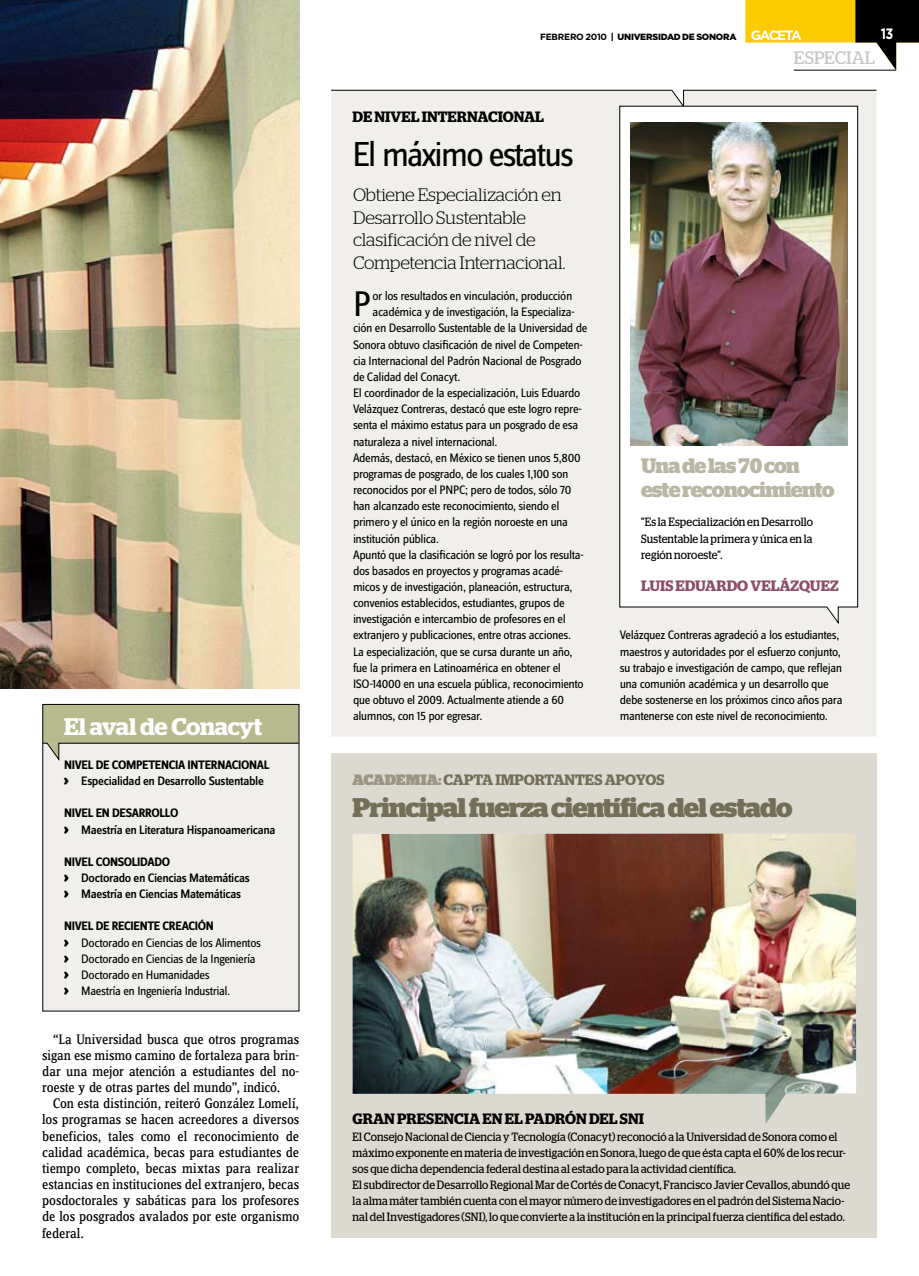
<style>
.page{position:relative;width:919px;height:1276px;background:#fff}
.page>*{position:absolute;margin:0;border:0;box-sizing:border-box;transform-origin:0 0}
.t1{font:36.9px "Zine Sans Dis";color:#000}
.t2{font:36px "Zine Sans Dis";letter-spacing:-.06em;color:#000}
.t3{font:700 27px "Stag";letter-spacing:-.03em;color:#726f56}
.t4{font:600 24px "Stag";color:#fff}
.t5{font:700 21px/24px "Stag";letter-spacing:-.035em;color:#b9b7a3}
.t6{font:300 18px/22.5px "Stag";letter-spacing:-.015em;color:#000}
.t7{font:18px "Stag";color:#c5c6c8}
.t8{font:600 15px "Stag";color:#000}
.t9{font:600 15px "Stag";color:#726f56}
.t10{font:600 15px "Stag";color:#8d4d68}
.t11{font:700 15px "Gotham";color:#fff;scale:.85 1}
.t12{font:14.25px/16.2px "Zine Serif Dis";letter-spacing:-.01em;color:#000;text-align:justify}
.t13{font:700 13.5px "Gotham";letter-spacing:-.115em;color:#fff}
.t14{font:12.75px/16.2px "Zine Sans Dis";letter-spacing:-.035em;color:#000}
.t15{font:500 12.75px/16.2px "Zine Sans Dis";letter-spacing:-.03em;color:#000}
.t16{font:700 12.75px "Zine Sans Dis";letter-spacing:-.025em;color:#000}
.t17{font:12px/16.2px "Stag";letter-spacing:.01em;color:#000;text-align:justify;scale:.9 1}
.t18{font:700 9px "Gotham";letter-spacing:-.03em;color:#000}
.t19{font:900 9px "Gotham";color:#000}
.s1{font-weight:700}
.s2{font-family:"Stag";font-weight:900;font-size:15px}
.s3{font-weight:900}
.s4{font-weight:900;color:#9a9481}
</style>
<div class="page">
<img style="left:0;top:0;width:299px;height:688px">
<div style="left:331px;top:108px;width:545px;height:628px;background:#f1efeb"></div>
<svg style="left:331px;top:90px;width:545px;height:18px;background:#e3e2de"></svg>
<div style="left:43px;top:704px;width:256px;height:307px;background:#f1efeb"></div>
<div style="left:43px;top:704px;width:256px;height:39px;background:#b7ba8c"></div>
<hr style="left:64px;top:743px;width:235px;height:1px;background:#000">
<svg style="left:42px;top:743px;width:23px;height:18px"></svg>
<svg style="left:745px;top:0;width:173px;height:70px"></svg>
<hr style="left:793px;top:70px;width:103px;height:1px;background:#000">
<svg style="left:619px;top:106px;width:239px;height:518px"></svg>
<img style="left:630px;top:122px;width:217px;height:323px">
<div style="left:331px;top:753px;width:545px;height:484px;background:#dcdad0"></div>
<img style="left:352px;top:833px;width:504px;height:291px">
<h3 class="t4" style="left:64px;top:712px;width:199px">EL AVAL DE CONACYT</h3>
<p class="t16" style="left:64px;top:758px;width:14px">NIVEL</p>
<p class="t16" style="left:96px;top:758px;width:38px">DE COMPETENCIA</p>
<p class="t16" style="left:187px;top:758px;width:11px">INTERNACI</p>
<p class="t15" style="left:64px;top:757px;width:201px;text-indent:177px"><span class="s1">ONAL<br></span><span class="s2">›</span> Especialidad en Desarrollo Sustentable</p>
<p class="t16" style="left:64px;top:806px;width:14px">NIVEL</p>
<p class="t16" style="left:96px;top:806px;width:32px">EN DESARR</p>
<p class="t15" style="left:64px;top:805px;width:213px;text-indent:87px"><span class="s1">OLLO<br></span><span class="s2">›</span> Maestría en Literatura Hispanoamericana</p>
<p class="t16" style="left:64px;top:855px;width:14px">NIVEL</p>
<p class="t16" style="left:96px;top:855px;width:43px">CONSOLIDAD</p>
<p class="t15" style="left:64px;top:854px;width:187px;text-indent:97px"><span class="s1">O<br></span><span class="s2">›</span> Doctorado en Ciencias Matemáticas <span class="s2">›</span> Maestría en Ciencias Matemáticas</p>
<p class="t16" style="left:64px;top:919px;width:14px">NIVEL</p>
<p class="t16" style="left:96px;top:919px;width:23px">DE RECIENTE</p>
<p class="t16" style="left:162px;top:919px;width:7px">CREACI</p>
<p class="t14" style="left:64px;top:918px;width:198px;text-indent:133px"><span class="s1">ÓN<br></span><span class="s2">›</span> Doctorado en Ciencias de los Alimentos <span class="s2">›</span> Doctorado en Ciencias de la I ngeniería <span class="s2">›</span> Doctorado en Humanidades<br><span class="s2">›</span> Maestría en I ngeniería I ndustrial.</p>
<p class="t12" style="left:42px;top:1031px;width:258px;text-indent:11px">“La Universidad busca que otros programas sigan ese mismo camino de fortaleza para brin&shy;dar una mejor atención a estudiantes del no&shy;roeste y de otras partes del mundo”, indicó.</p>
<p class="t12" style="left:42px;top:1096px;width:258px;text-indent:11px">Con esta distinción, reiteró González Lomelí, los programas se hacen acreedores a diversos beneficios, tales como el reconocimiento de calidad académica, becas para estudiantes de tiempo completo, becas mixtas para realizar estancias en instituciones del extranjero, becas posdoctorales y sabáticas para los profesores de los posgrados avalados por este organismo federal.</p>
<p class="t18" style="left:540px;top:31px;width:85px">FEBRERO 2010 <span class="s3">| UNIVER</span></p>
<p class="t19" style="left:652px;top:30px;width:13px">SIDAD</p>
<p class="t19" style="left:682px;top:30px;width:28px">DE SONORA</p>
<p class="t13" style="left:750px;top:27px;width:52px">GACETA</p>
<p class="t11" style="left:880px;top:25px;width:17px">13</p>
<p class="t8" style="left:352px;top:108px;width:193px">DE NIVEL INTERNACIONAL</p>
<h2 class="t2" style="left:352px;top:137px;width:223px">El máximo estatus</h2>
<h3 class="t6" style="left:353px;top:184px;width:214px">Obtiene Especialización en<br>Desarrollo Sustentable clasificación de nivel de<br>Competencia Internacional.</h3>
<h1 class="t1" style="left:353px;top:287px;width:20px">P</h1>
<p class="t14" style="left:372px;top:288px;width:201px">or los resultados en vinculación, producción</p>
<p class="t14" style="left:372px;top:304px;width:203px">académica y de investigación, la Especializa-</p>
<p class="t14" style="left:353px;top:321px;width:236px">ción en Desarrollo Sustentable de la Universidad de</p>
<p class="t14" style="left:353px;top:337px;width:231px">Sonora obtuvo clasificación de nivel de Competen-</p>
<p class="t14" style="left:353px;top:353px;width:230px">cia I nternacional del Padrón Nacional de Posgrado</p>
<p class="t14" style="left:353px;top:369px;width:109px">de Calidad del Conacyt.</p>
<p class="t14" style="left:353px;top:385px;width:229px">El coordinador de la especialización, Luis Eduardo</p>
<p class="t14" style="left:353px;top:401px;width:230px">Velázquez Contreras, destacó que este logro repre-</p>
<p class="t14" style="left:353px;top:418px;width:227px">senta el máximo estatus para un posgrado de esa</p>
<p class="t14" style="left:353px;top:434px;width:146px">naturaleza a nivel internacional.</p>
<p class="t14" style="left:353px;top:450px;width:229px">Además, destacó, en México se tienen unos 5,800</p>
<p class="t14" style="left:353px;top:466px;width:217px">programas de posgrado, de los cuales 1,100 son</p>
<p class="t14" style="left:353px;top:482px;width:220px">reconocidos por el PNPC; pero de todos, sólo 70</p>
<p class="t14" style="left:353px;top:498px;width:208px">han alcanzado este reconocimiento, siendo el</p>
<p class="t14" style="left:353px;top:514px;width:217px">primero y el único en la región noroeste en una</p>
<p class="t14" style="left:353px;top:531px;width:88px">institución pública.</p>
<p class="t14" style="left:353px;top:547px;width:232px">Apuntó que la clasificación se logró por los resulta-</p>
<p class="t14" style="left:353px;top:563px;width:212px">dos basados en proyectos y programas acadé-</p>
<p class="t14" style="left:353px;top:579px;width:221px">micos y de investigación, planeación, estructura,</p>
<p class="t14" style="left:353px;top:595px;width:213px">convenios establecidos, estudiantes, grupos de</p>
<p class="t14" style="left:353px;top:611px;width:214px">investigación e intercambio de profesores en el</p>
<p class="t14" style="left:353px;top:628px;width:219px">extranjero y publicaciones, entre otras acciones.</p>
<p class="t14" style="left:353px;top:644px;width:221px">La especialización, que se cursa durante un año,</p>
<p class="t14" style="left:353px;top:660px;width:209px">fue la primera en Latinoamérica en obtener el</p>
<p class="t14" style="left:353px;top:676px;width:232px">ISO-14000 en una escuela pública, reconocimiento</p>
<p class="t14" style="left:353px;top:692px;width:212px">que obtuvo el 2009. Actualmente atiende a 60</p>
<p class="t14" style="left:353px;top:708px;width:131px">alumnos, con 15 por egresar.</p>
<h3 class="t7" style="left:794px;top:47px;width:22px">Especial</h3>
<h3 class="t5" style="left:641px;top:454px;width:195px">Una de las 70 con este reconocimiento</h3>
<p class="t17" style="left:641px;top:514px;width:192px">"Es la Especialización en Desarrollo Sustentable la primera y única en la región noroeste".</p>
<p class="t10" style="left:641px;top:577px;width:199px">LUISEDUARDO VELÁZQUEZ</p>
<p class="t14" style="left:619px;top:628px;width:224px">Velázquez Contreras agradeció a los estudiantes, maestros y autoridades por el esfuerzo conjunto, su trabajo e investigación de campo, que reflejan una comunión académica y un desarrollo que debe sostenerse en los próximos cinco años para mantenerse con este nivel de reconocimiento.</p>
<p class="t9" style="left:352px;top:771px;width:313px"><span class="s4">ACADEMIA:</span> CAPTA IMPORTANTES APOYOS</p>
<h3 class="t3" style="left:352px;top:792px;width:442px">Principal fuerza científica del estado</h3>
<p class="t8" style="left:352px;top:1110px;width:55px">GRAN PRE</p>
<p class="t8" style="left:426px;top:1110px;width:203px">SENCIA EN EL PADRÓN DEL SNI</p>
<p class="t17" style="left:352px;top:1128px;width:554px;text-align:left">El Consejo Nacional de Ciencia y Tecnología (Conacyt) reconoció a la Universidad de Sonora como el máximo exponente en materia de investigación en Sonora, luego de que ésta capta el 60% de los recur&shy;sos que dicha dependencia federal destina al estado para la actividad científica.<br>El subdirector de Desarrollo Regional Mar de Cortés de Conacyt, Francisco Javier Cevallos, abundó que la alma máter también cuenta con el mayor número de investigadores en el padrón del Sistema Nacio&shy;nal del Investigadores (SNI), lo que convierte a la institución en la principal fuerza científica del estado.</p>
</div>
